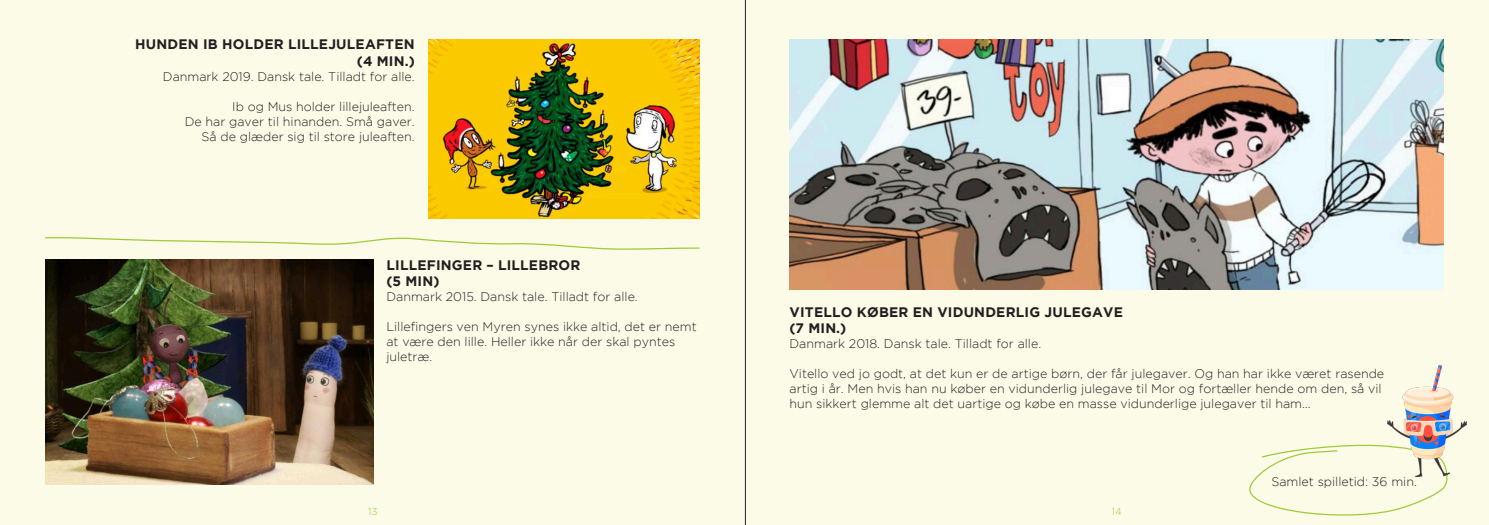
<style>
.page{position:relative;width:1489px;height:525px;background:#fff}
.page>*{position:absolute;margin:0;border:0;box-sizing:border-box;transform-origin:0 0}
.t1{font:700 13.75px "Gotham";letter-spacing:.015em;color:#231f20}
.t2{font:300 12.5px/15px "Gotham";color:#231f20}
.t3{font:300 10px "Gotham";color:#9ccb3b}
</style>
<div class="page">
<div style="left:0;top:0;width:1488px;height:524px;background:#fcfbe8"></div>
<img style="left:429px;top:39px;width:270px;height:179px">
<img style="left:46px;top:259px;width:327px;height:225px">
<img style="left:789px;top:40px;width:654px;height:250px">
<hr style="left:745px;top:0;width:1px;height:524px;background:#231f20">
<svg style="left:1249px;top:444px;width:199px;height:72px"></svg>
<svg style="left:45px;top:237px;width:655px;height:13px"></svg>
<img style="left:1387px;top:365px;width:79px;height:111px">
<p class="t1" style="left:135px;top:37px;width:281px">HUNDEN IB HOLDER LILLEJULEAFTEN</p>
<p class="t1" style="left:357px;top:53px;width:59px">(4 MIN.)</p>
<p class="t2" style="left:163px;top:69px;width:253px">Danmark 2019. Dansk tale. Tilladt for alle.</p>
<p class="t2" style="left:232px;top:99px;width:184px">Ib og Mus holder lillejuleaften.</p>
<p class="t2" style="left:185px;top:114px;width:231px">De har gaver til hinanden. Små gaver.</p>
<p class="t2" style="left:201px;top:129px;width:215px">Så de glæder sig til store juleaften.</p>
<p class="t1" style="left:386px;top:256px;width:195px">LILLEFINGER – LILLEBROR</p>
<p class="t1" style="left:386px;top:273px;width:55px">(5 MIN)</p>
<p class="t2" style="left:386px;top:289px;width:253px">Danmark 2015. Dansk tale. Tilladt for alle.</p>
<p class="t2" style="left:386px;top:319px;width:312px">Lillefingers ven Myren synes ikke altid, det er nemt at være den lille. Heller ikke når der skal pyntes juletræ.</p>
<p class="t1" style="left:789px;top:304px;width:335px">VITELLO KØBER EN VIDUNDERLIG JULEGAVE</p>
<p class="t1" style="left:789px;top:320px;width:58px">(7 MIN.)</p>
<p class="t2" style="left:789px;top:336px;width:253px">Danmark 2018. Dansk tale. Tilladt for alle.</p>
<p class="t2" style="left:789px;top:366px;width:596px">Vitello ved jo godt, at det kun er de artige børn, der får julegaver. Og han har ikke været rasende artig i år. Men hvis han nu køber en vidunderlig julegave til Mor og fortæller hende om den, så vil hun sikkert glemme alt det uartige og købe en masse vidunderlige julegaver til ham…</p>
<p class="t2" style="left:1271px;top:474px;width:147px">Samlet spilletid: 36 min.</p>
<p class="t3" style="left:368px;top:505px;width:11px">13</p>
<p class="t3" style="left:1111px;top:505px;width:11px">14</p>
</div>
